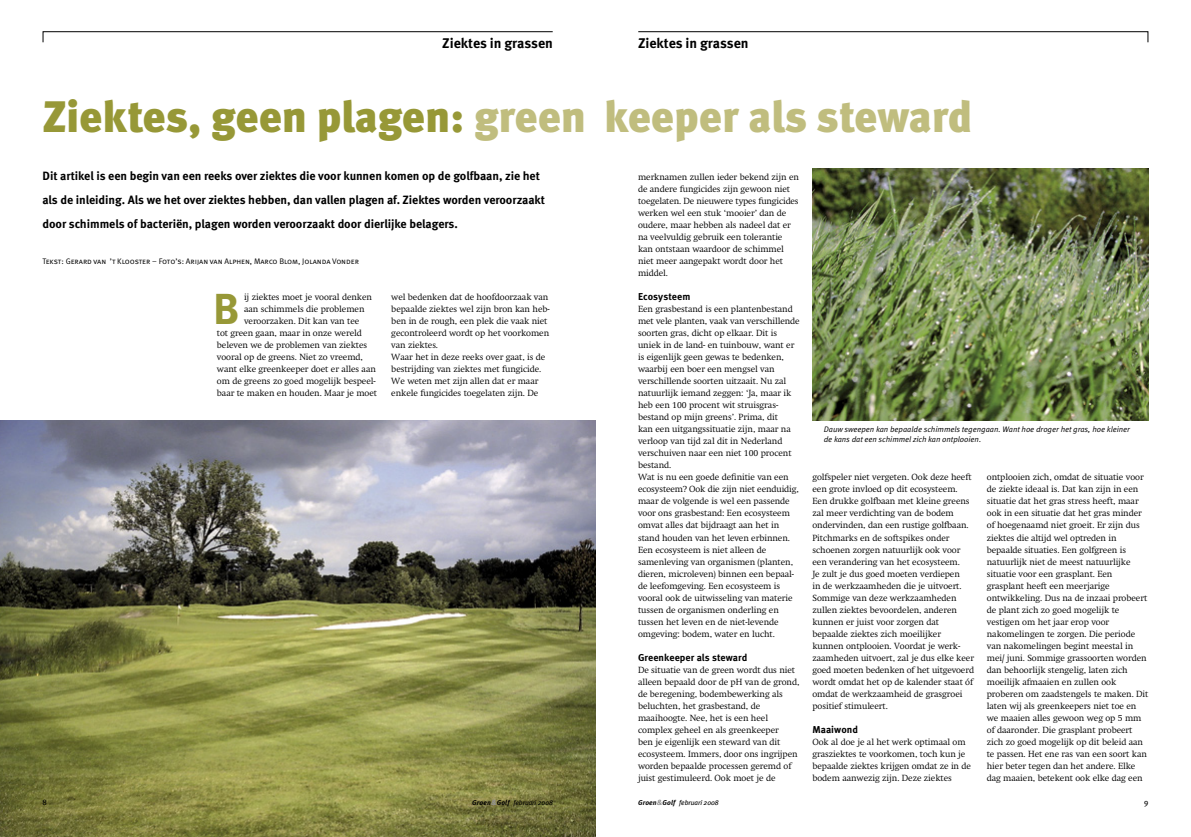
<style>
.page{position:relative;width:1191px;height:837px;background:#fff}
.page>*{position:absolute;margin:0;border:0;box-sizing:border-box;transform-origin:0 0}
.t1{font:900 44px "Meta OT";letter-spacing:-.005em;color:#c0bd7e}
.t2{font:700 43.3px "Meta OT";color:#979837}
.t3{font:700 14px "Meta OT";letter-spacing:-.005em;color:#000}
.t4{font:700 12px/24px "Meta OT";letter-spacing:-.005em;color:#000}
.t5{font:700 10px "Meta OT";letter-spacing:.005em;color:#000}
.t6{font:300 8.8px/12px "Swift";letter-spacing:-.005em;color:#000}
.t7{font:italic 8px/10px "Meta OT";letter-spacing:-.005em;color:#000}
.t8{font:8px "Meta OT";letter-spacing:-.005em;color:#000}
.t9{font:italic 7px "Meta Plus";letter-spacing:-.005em;color:#000}
.s1{color:#979837}
.s2{font-weight:700}
.s3{font-weight:700;font-size:8px;color:#939393}
</style>
<div class="page">
<svg style="left:43px;top:31px;width:510px;height:12px"></svg>
<svg style="left:638px;top:31px;width:510px;height:12px"></svg>
<img style="left:0;top:420px;width:595px;height:416px">
<img style="left:812px;top:168px;width:336px;height:252px">
<svg style="left:43px;top:799px;width:4px;height:5px"></svg>
<h3 class="t3" style="left:442px;top:34px;width:112px">Ziektes in grassen</h3>
<h3 class="t3" style="left:638px;top:34px;width:112px">Ziektes in grassen</h3>
<h1 class="t1" style="left:43px;top:89px;width:931px"><span class="s1">Ziektes, geen plagen:</span> green keeper als steward</h1>
<p class="t4" style="left:43px;top:164px;width:504px">Dit artikel is een begin van een reeks over ziektes die voor kunnen komen op de golfbaan, zie het als de inleiding. Als we het over ziektes hebben, dan vallen plagen af. Ziektes worden veroorzaakt door schimmels of bacteriën, plagen worden veroorzaakt door dierlijke belagers.</p>
<p class="t8" style="left:43px;top:256px;width:318px">Tekst: Gerard van ’t Klooster – Foto’s: Arijan van Alphen, Marco Blom, Jolanda Vonder</p>
<p class="t6" style="left:638px;top:171px;width:162px">merknamen zullen ieder bekend zijn en de andere fungicides zijn gewoon niet toegelaten. De nieuwere types fungicides werken wel een stuk ‘mooier’ dan de oudere, maar hebben als nadeel dat er na veelvuldig gebruik een tolerantie kan ontstaan waardoor de schimmel niet meer aangepakt wordt door het middel.</p>
<p class="t5" style="left:638px;top:290px;width:54px">Ecosysteem</p>
<p class="t6" style="left:638px;top:303px;width:163px">Een grasbestand is een plantenbestand met vele planten, vaak van verschillende soorten gras, dicht op elkaar. Dit is uniek in de land- en tuinbouw, want er is eigenlijk geen gewas te bedenken, waarbij een boer een mengsel van verschillende soorten uitzaait. Nu zal natuurlijk iemand zeggen: ‘Ja, maar ik heb een 100 procent wit struisgras&shy;bestand op mijn greens’. Prima, dit<br>kan een uitgangssituatie zijn, maar na verloop van tijd zal dit in Nederland verschuiven naar een niet 100 procent bestand.<br>Wat is nu een goede definitie van een ecosysteem? Ook die zijn niet eenduidig, maar de volgende is wel een passende voor ons grasbestand: Een ecosysteem omvat alles dat bijdraagt aan het in stand houden van het leven erbinnen.<br>Een ecosysteem is niet alleen de samenleving van organismen (planten, dieren, microleven) binnen een bepaal&shy;de leefomgeving. Een ecosysteem is vooral ook de uitwisseling van materie tussen de organismen onderling en tussen het leven en de niet-levende omgeving: bodem, water en lucht.</p>
<p class="t5" style="left:638px;top:650px;width:111px">Greenkeeper als steward</p>
<p class="t6" style="left:638px;top:663px;width:163px">De situatie van de green wordt dus niet alleen bepaald door de pH van de grond, de beregening, bodembe-werking als beluchten, het grasbestand, de maaihoogte. Nee, het is een heel complex geheel en als greenkeeper<br>ben je eigenlijk een steward van dit ecosysteem. Immers, door ons ingrijpen worden bepaalde processen geremd of juist gestimuleerd. Ook moet je de</p>
<p class="t6" style="left:391px;top:291px;width:160px">wel bedenken dat de hoofd-oorzaak van bepaalde ziektes wel zijn bron kan heb&shy;ben in de rough, een plek die vaak niet gecontroleerd wordt op het voorkomen van ziektes.<br>Waar het in deze reeks over gaat, is de bestrijding van ziektes met fungicide.<br>We weten met zijn allen dat er maar enkele fungicides toegelaten zijn. De</p>
<h2 class="t2" style="left:213px;top:282px;width:28px">B</h2>
<p class="t6" style="left:244px;top:291px;width:129px">ij ziektes moet je vooral denken</p>
<p class="t6" style="left:244px;top:303px;width:122px">aan schimmels die problemen</p>
<p class="t6" style="left:244px;top:315px;width:117px">veroorzaken. Dit kan van tee</p>
<p class="t6" style="left:217px;top:327px;width:146px">tot green gaan, maar in onze wereld</p>
<p class="t6" style="left:217px;top:339px;width:152px">beleven we de problemen van ziektes</p>
<p class="t6" style="left:217px;top:351px;width:147px">vooral op de greens. Niet zo vreemd,</p>
<p class="t6" style="left:217px;top:363px;width:160px">want elke greenkeeper doet er alles aan</p>
<p class="t6" style="left:217px;top:375px;width:160px">om de greens zo goed mogelijk bespeel-</p>
<p class="t6" style="left:217px;top:387px;width:162px">baar te maken en houden. Maar je moet</p>
<p class="t7" style="left:823px;top:424px;width:308px">Dauw sweepen kan bepaalde schimmels tegengaan. Want hoe droger het gras, hoe kleiner de kans dat een schimmel zich kan ontplooien.</p>
<p class="t6" style="left:812px;top:471px;width:163px">golfspeler niet vergeten. Ook deze heeft een grote invloed op dit ecosysteem.<br>Een drukke golfbaan met kleine greens zal meer verdichting van de bodem ondervinden, dan een rustige golfbaan.<br>Pitchmarks en de softspikes onder schoenen zorgen natuurlijk ook voor een verandering van het ecosysteem.<br>Je zult je dus goed moeten verdiepen<br>in de werkzaamheden die je uitvoert.<br>Sommige van deze werkzaamheden zullen ziektes bevoordelen, anderen kunnen er juist voor zorgen dat bepaalde ziektes zich moeilijker kunnen ontplooien. Voordat je werk&shy;zaamheden uitvoert, zal je dus elke keer goed moeten bedenken of het uitgevoerd wordt omdat het op de kalender staat óf omdat de werkzaamheid de grasgroei positief stimuleert.</p>
<p class="t5" style="left:812px;top:722px;width:47px">Maaiwond</p>
<p class="t6" style="left:812px;top:735px;width:160px">Ook al doe je al het werk optimaal om grasziektes te voorkomen, toch kun je bepaalde ziektes krijgen omdat ze in de bodem aanwezig zijn. Deze ziektes</p>
<p class="t6" style="left:986px;top:471px;width:163px">ontplooien zich, omdat de situatie voor de ziekte ideaal is. Dat kan zijn in een situatie dat het gras stress heeft, maar ook in een situatie dat het gras minder of hoegenaamd niet groeit. Er zijn dus ziektes die altijd wel optreden in bepaalde situaties. Een golfgreen is natuurlijk niet de meest natuurlijke situatie voor een grasplant. Een grasplant heeft een meerjarige ontwikkeling. Dus na de inzaai probeert de plant zich zo goed mogelijk te vestigen om het jaar erop voor nakomelingen te zorgen. Die periode van nakomelingen begint meestal in mei/ juni. Sommige grassoorten worden dan behoorlijk stengelig, laten zich moeilijk afmaaien en zullen ook proberen om zaadstengels te maken. Dit laten wij als greenkeepers niet toe en we maaien alles gewoon weg op 5 mm of daaronder. Die grasplant probeert zich zo goed mogelijk op dit beleid aan te passen. Het ene ras van een soort kan hier beter tegen dan het andere. Elke dag maaien, betekent ook elke dag een</p>
<p class="t9" style="left:472px;top:798px;width:82px"><span class="s2">Groen</span><span class="s3">&amp;</span><span class="s2">Golf</span> februari 2008</p>
<p class="t9" style="left:638px;top:798px;width:82px"><span class="s2">Groen</span><span class="s3">&amp;</span><span class="s2">Golf</span> februari 2008</p>
</div>
